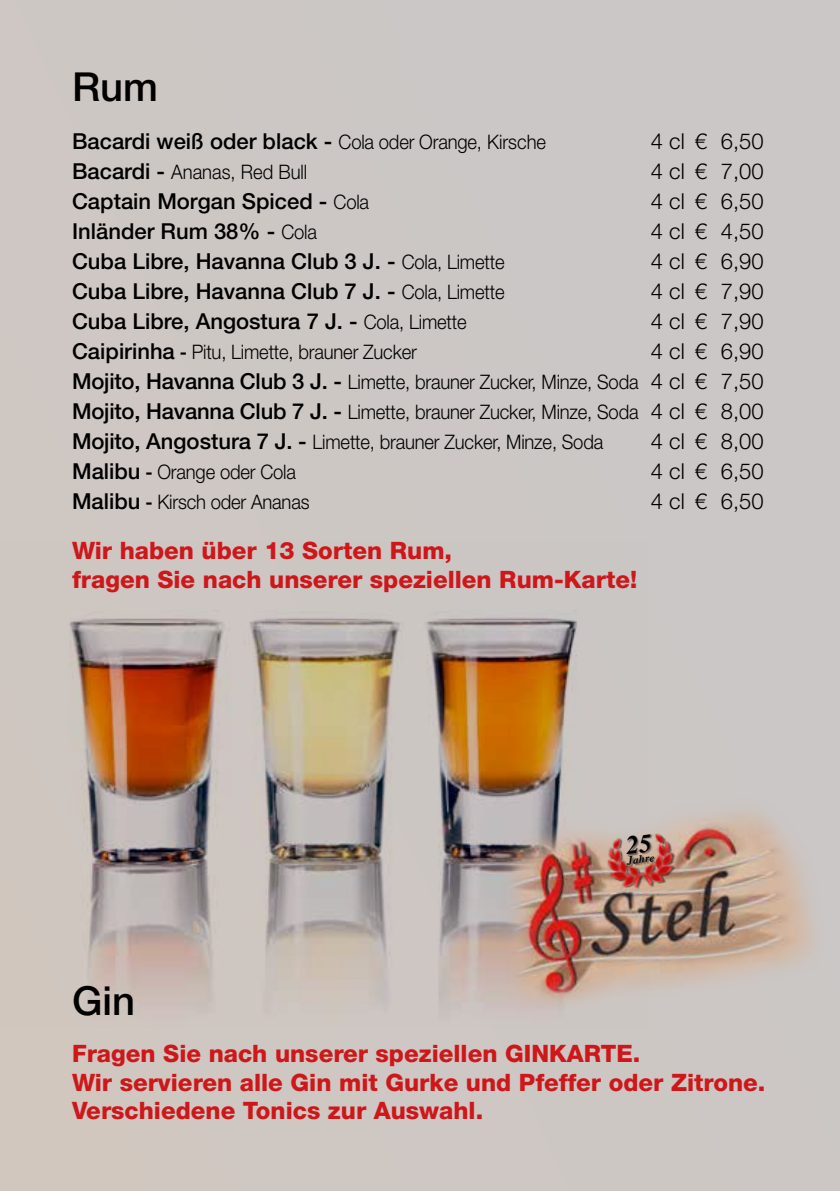
<style>
.page{position:relative;width:840px;height:1191px;background:#fff}
.page>*{position:absolute;margin:0;border:0;box-sizing:border-box;transform-origin:0 0}
.t1{font:500 40px "Helvetica Neue LT Std";color:#000}
.t2{font:800 24px/28.8px "Helvetica Neue LT Std";color:#cd171a}
.t3{font:500 22px "Helvetica Neue LT Std";color:#000}
.t4{font:300 22px "Helvetica Neue LT Std";color:#000}
.t5{font:300 20px/30px "Helvetica Neue LT Std";letter-spacing:-.01em;color:#000;text-align:justify;scale:.92 1}
.t6{font:italic 700 11.2px "Times";color:#000}
.s1{font-weight:500;font-size:22px}
.s2{font-weight:300;font-size:20px}
.s3{font-weight:500}
.s4{font-size:22px}
</style>
<div class="page">
<div style="left:0;top:0;width:839px;height:1191px;background:#ccc7c4"></div>
<img style="left:69px;top:617px;width:508px;height:390px">
<img style="left:481px;top:770px;width:331px;height:239px">
<img style="left:558px;top:779px;width:165px;height:165px">
<svg style="left:624px;top:834px;width:28px;height:20px"></svg>
<h1 class="t1" style="left:72px;top:62px;width:87px">Rum</h1>
<p class="t5" style="left:72px;top:126px;width:516px"><span class="s1">Bacardi weiß oder black -</span> Cola oder Orange, Kirsche</p>
<p class="t4" style="left:650px;top:127px;width:114px">4 cl € 6,50</p>
<p class="t5" style="left:72px;top:156px;width:257px"><span class="s1">Bacardi -</span> Ananas, Red Bull</p>
<p class="t4" style="left:650px;top:157px;width:114px">4 cl € 7,00</p>
<p class="t3" style="left:72px;top:188px;width:298px">Captain Morgan Spiced - <span class="s2">Cola</span></p>
<p class="t4" style="left:650px;top:187px;width:114px">4 cl € 6,50</p>
<p class="t3" style="left:72px;top:218px;width:246px">Inländer Rum 38% - <span class="s2">Cola</span></p>
<p class="t4" style="left:650px;top:217px;width:114px">4 cl € 4,50</p>
<p class="t3" style="left:72px;top:248px;width:434px">Cuba Libre, Havanna Club 3 J. - <span class="s2">Cola, Limette</span></p>
<p class="t4" style="left:650px;top:247px;width:114px">4 cl € 6,90</p>
<p class="t3" style="left:72px;top:278px;width:434px">Cuba Libre, Havanna Club 7 J. - <span class="s2">Cola, Limette</span></p>
<p class="t4" style="left:650px;top:277px;width:114px">4 cl € 7,90</p>
<p class="t3" style="left:72px;top:308px;width:396px">Cuba Libre, Angostura 7 J. - <span class="s2">Cola, Limette</span></p>
<p class="t4" style="left:650px;top:307px;width:114px">4 cl € 7,90</p>
<p class="t5" style="left:72px;top:336px;width:376px"><span class="s1">Caipirinha</span> <span class="s3">-</span> Pitu, Limette, brauner Zucker</p>
<p class="t4" style="left:650px;top:337px;width:114px">4 cl € 6,90</p>
<p class="t5" style="left:72px;top:366px;width:752px"><span class="s1">Mojito, Havanna Club 3 J. -</span> Limette, brauner Zucker, Minze, Soda <span class="s4">4 cl € 7,50<br></span><span class="s1">Mojito, Havanna Club 7 J. -</span> Limette, brauner Zucker, Minze, Soda <span class="s4">4 cl € 8,00<br></span><span class="s1">Mojito, Angostura 7 J. -</span> Limette, brauner Zucker, Minze, Soda</p>
<p class="t4" style="left:650px;top:427px;width:114px">4 cl € 8,00</p>
<p class="t5" style="left:72px;top:456px;width:245px"><span class="s1">Malibu</span> <span class="s3">-</span> Orange oder Cola</p>
<p class="t4" style="left:650px;top:457px;width:114px">4 cl € 6,50</p>
<p class="t5" style="left:72px;top:486px;width:259px"><span class="s1">Malibu</span> <span class="s3">-</span> Kirsch oder Ananas</p>
<p class="t4" style="left:650px;top:487px;width:114px">4 cl € 6,50</p>
<p class="t2" style="left:72px;top:536px;width:566px">Wir haben über 13 Sorten Rum,<br>fragen Sie nach unserer speziellen Rum-Karte!</p>
<p class="t6" style="left:626px;top:850px;width:28px;rotate:-7deg">Jahre</p>
<h1 class="t1" style="left:72px;top:976px;width:64px">Gin</h1>
<p class="t2" style="left:72px;top:1038px;width:694px">Fragen Sie nach unserer speziellen GINKARTE.<br>Wir servieren alle Gin mit Gurke und Pfeffer oder Zitrone.<br>Verschiedene Tonics zur Auswahl.</p>
</div>
